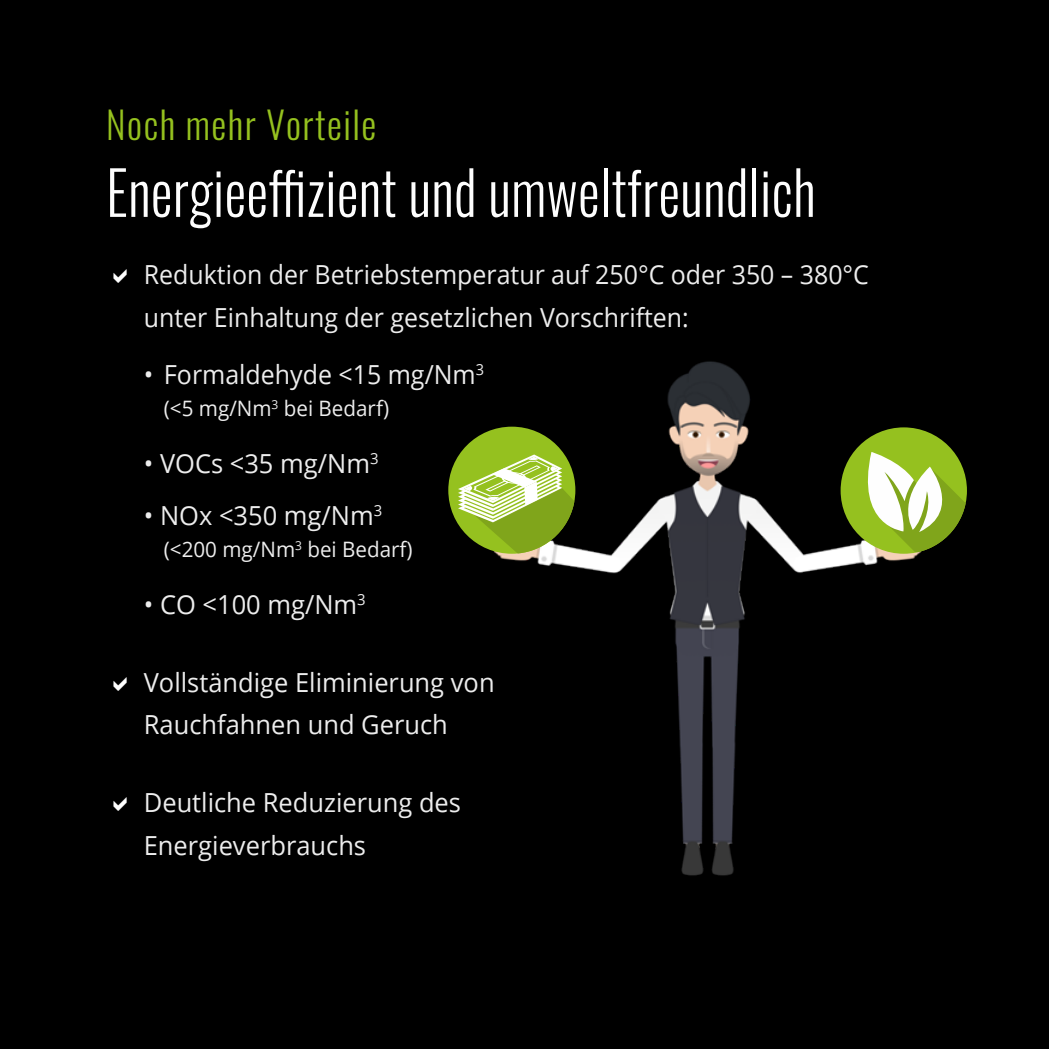
<style>
.page{position:relative;width:1049px;height:1049px;background:#000}
.page>*{position:absolute;margin:0;border:0;box-sizing:border-box;transform-origin:0 0}
.t1{font:300 60px "Oswald";letter-spacing:.01em;color:#fdfdfd;scale:.9 1}
.t2{font:300 37.5px "Oswald";letter-spacing:.04em;color:#95c11f}
.t3{font:26.25px/42.5px "Open Sans";color:#ededed}
.t4{font:26.25px/42.5px "Open Sans";color:#ededed;scale:.95 1}
.t5{font:21.25px "Open Sans";color:#ededed}
</style>
<div class="page">
<img style="left:487px;top:361px;width:438px;height:515px">
<div style="left:840px;top:427px;width:127px;height:127px;background:#95c11f;border-radius:50%"></div>
<svg style="left:855px;top:452px;width:112px;height:100px"></svg>
<div style="left:448px;top:427px;width:127px;height:127px;background:#95c11f;border-radius:50%"></div>
<svg style="left:458px;top:454px;width:117px;height:99px"></svg>
<h2 class="t2" style="left:106px;top:92px;width:272px">Noch mehr Vorteile</h2>
<h1 class="t1" style="left:106px;top:139px;width:789px">Energieeffizient und umweltfreundlich</h1>
<p class="t4" style="left:144px;top:253px;width:765px">Reduktion der Betriebstemperatur auf 250°C oder 350 – 380°C unter Einhaltung der gesetzlichen Vorschriften:</p>
<p class="t3" style="left:144px;top:352px;width:342px">• Formaldehyde &lt;15 mg/Nm<sup>3</sup></p>
<p class="t5" style="left:164px;top:394px;width:227px">(&lt;5 mg/Nm<sup>3</sup> bei Bedarf)</p>
<p class="t3" style="left:144px;top:441px;width:236px">• VOCs &lt;35 mg/Nm<sup>3</sup></p>
<p class="t3" style="left:144px;top:493px;width:240px">• NOx &lt;350 mg/Nm<sup>3</sup></p>
<p class="t5" style="left:164px;top:535px;width:250px">(&lt;200 mg/Nm<sup>3</sup> bei Bedarf)</p>
<p class="t3" style="left:144px;top:582px;width:223px">• CO &lt;100 mg/Nm<sup>3</sup></p>
<p class="t3" style="left:144px;top:660px;width:352px">Vollständige Eliminierung von<br>Rauchfahnen und Geruch</p>
<p class="t3" style="left:144px;top:781px;width:319px">Deutliche Reduzierung des<br>Energieverbrauchs</p>
</div>
